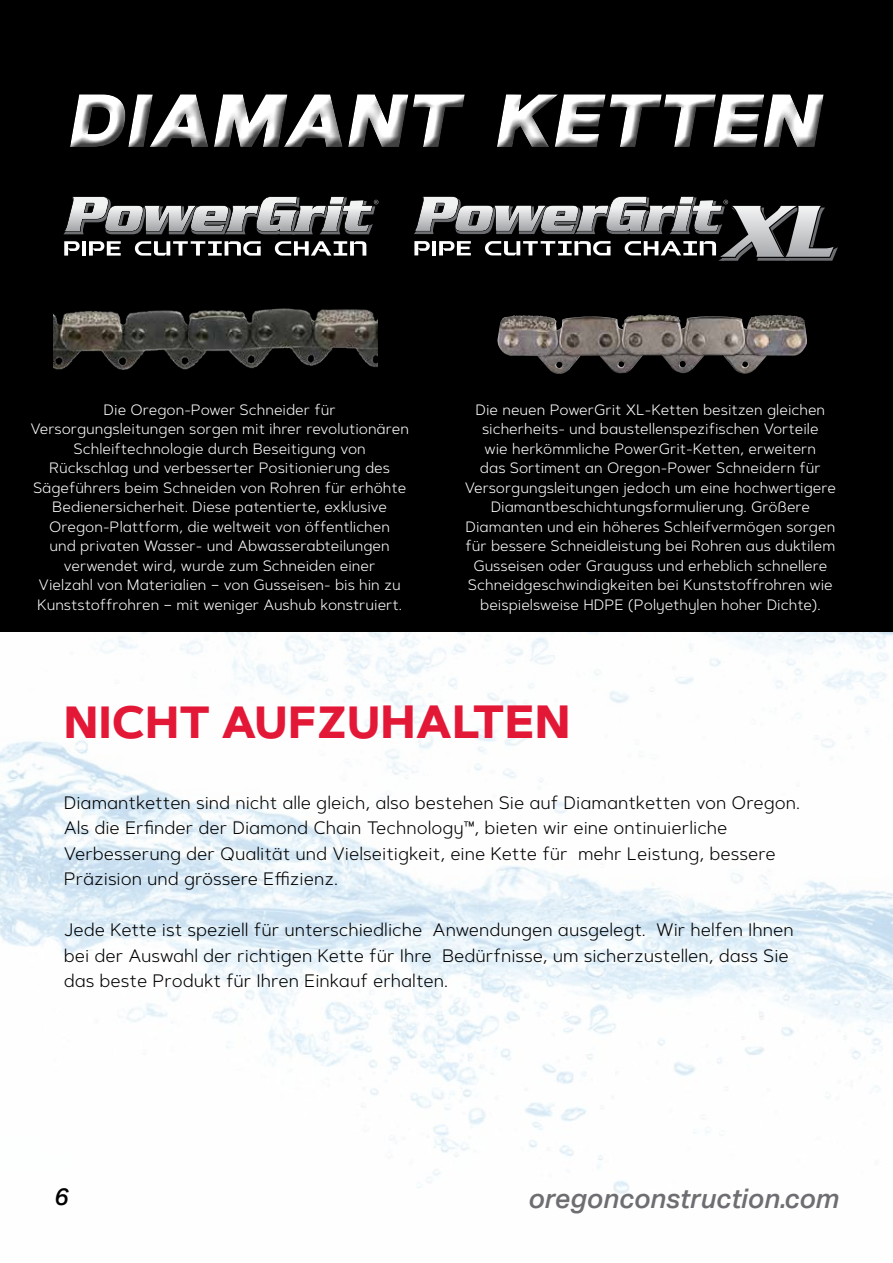
<style>
.page{position:relative;width:893px;height:1263px;background:#fff}
.page>*{position:absolute;margin:0;border:0;box-sizing:border-box;transform-origin:0 0}
.t1{font:italic 900 75px "Artegra Sans";color:#fff}
.t2{font:700 45px "Artegra Sans Alt";color:#e31837}
.t3{font:italic 500 27px "Aktiv Grotesk";color:#6d6e71}
.t4{font:italic 500 24px "Aktiv Grotesk";color:#000}
.t5{font:300 18px/25.5px "Artegra Sans Alt";color:#000}
.t6{font:300 15px/19.5px "Artegra Sans Alt";color:#fff;text-align:center}
.s1{font-size:46.5px}
</style>
<div class="page">
<img style="left:0;top:635px;width:893px;height:559px">
<div style="left:0;top:0;width:893px;height:631px;background:#000"></div>
<img style="left:54px;top:308px;width:324px;height:62px">
<svg style="left:414px;top:196px;width:424px;height:65px"></svg>
<svg style="left:64px;top:196px;width:314px;height:38px"></svg>
<svg style="left:64px;top:241px;width:16px;height:15px"></svg>
<hr style="left:82px;top:241px;width:4px;height:15px;background:#fff">
<svg style="left:89px;top:241px;width:32px;height:15px"></svg>
<svg style="left:135px;top:241px;width:126px;height:15px"></svg>
<svg style="left:275px;top:241px;width:91px;height:15px"></svg>
<img style="left:497px;top:314px;width:310px;height:60px">
<div style="left:61px;top:87px;width:774px;height:71px;background:#000;opacity:.75"></div>
<h1 class="t1" style="left:66px;top:74px;width:755px">DIAMANT KETTEN</h1>
<p class="t6" style="left:30px;top:400px;width:380px">Die Oregon-Power Schneider für Versorgungsleitungen sorgen mit ihrer revolutionären Schleiftechnologie durch Beseitigung von<br>Rückschlag und verbesserter Positionierung des Sägeführers beim Schneiden von Rohren für erhöhte Bedienersicherheit. Diese patentierte, exklusive Oregon-Plattform, die weltweit von öffentlichen<br>und privaten Wasser- und Abwasserabteilungen verwendet wird, wurde zum Schneiden einer<br>Vielzahl von Materialien – von Gusseisen- bis hin zu Kunststoffrohren – mit weniger Aushub konstruiert.</p>
<p class="t6" style="left:465px;top:400px;width:373px">Die neuen PowerGrit XL-Ketten besitzen gleichen sicherheits- und baustellenspezifischen Vorteile<br>wie herkömmliche PowerGrit-Ketten, erweitern<br>das Sortiment an Oregon-Power Schneidern für Versorgungsleitungen jedoch um eine hochwertigere Diamantbeschichtungsformulierung. Größere Diamanten und ein höheres Schleifvermögen sorgen für bessere Schneidleistung bei Rohren aus duktilem Gusseisen oder Grauguss und erheblich schnellere Schneidgeschwindigkeiten bei Kunststoffrohren wie beispielsweise HDPE (Polyethylen hoher Dichte).</p>
<h2 class="t2" style="left:64px;top:694px;width:508px">NICHT AUFZU<span class="s1">HALTEN</span></h2>
<p class="t5" style="left:64px;top:789px;width:738px">Diamantketten sind nicht alle gleich, also bestehen Sie auf Diamantketten von Oregon.<br>Als die Erfinder der Diamond Chain Technology™, bieten wir eine ontinuierliche Verbesserung der Qualität und Vielseitigkeit, eine Kette für mehr Leistung, bessere Präzision und grössere Effizienz.</p>
<p class="t5" style="left:64px;top:917px;width:731px">Jede Kette ist speziell für unterschiedliche Anwendungen ausgelegt. Wir helfen Ihnen bei der Auswahl der richtigen Kette für Ihre Bedürfnisse, um sicherzustellen, dass Sie das beste Produkt für Ihren Einkauf erhalten.</p>
<h3 class="t4" style="left:54px;top:1182px;width:16px">6</h3>
<h3 class="t3" style="left:528px;top:1182px;width:312px">oregonconstruction.com</h3>
</div>
